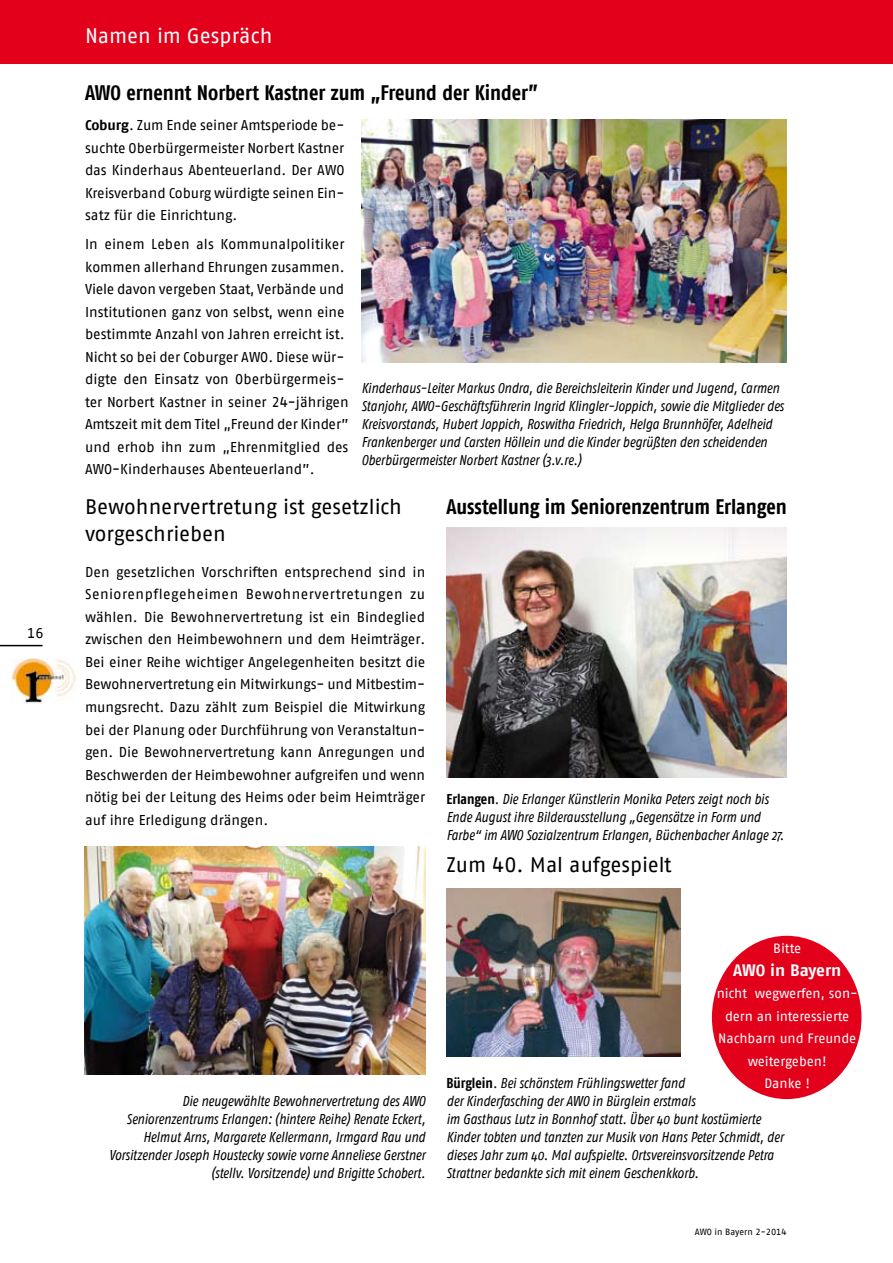
<style>
.page{position:relative;width:893px;height:1263px;background:#fff}
.page>*{position:absolute;margin:0;border:0;box-sizing:border-box;transform-origin:0 0}
.t1{font:700 21px "AWO Fago Cond";letter-spacing:-.005em;color:#000}
.t2{font:21px/27px "AWO Fago Office";color:#000}
.t3{font:21px "AWO Fago Office";color:#fff}
.t4{font:700 16.5px "AWO Fago Office";letter-spacing:-.005em;color:#fff}
.t5{font:14.25px/22.5px "AWO Fago Office";letter-spacing:-.005em;color:#000;text-align:justify}
.t6{font:italic 14.25px/18px "AWO Fago Cond";color:#000}
.t7{font:13.5px/22.5px "AWO Fago Office";color:#fff;text-align:center}
.t8{font:9px "AWO Fago Office";color:#000}
.s1{font-weight:700}
.s2{font-weight:700;font-style:normal}
</style>
<div class="page">
<hr style="left:0;top:645px;width:43px;height:1px;background:#000">
<div style="left:0;top:0;width:893px;height:64px;background:#e2001a"></div>
<img style="left:12px;top:658px;width:64px;height:46px">
<div style="left:710px;top:933px;width:154px;height:168px;background:#e2001a;border-radius:50%"></div>
<div style="left:707px;top:931px;width:159px;height:172px;border:4px solid #fff;border-radius:50%"></div>
<img style="left:361px;top:119px;width:426px;height:243px">
<img style="left:446px;top:527px;width:341px;height:250px">
<img style="left:85px;top:846px;width:340px;height:228px">
<img style="left:446px;top:889px;width:234px;height:167px">
<p class="t5" style="left:27px;top:621px;width:18px">16</p>
<h1 class="t3" style="left:85px;top:23px;width:189px">Namen im Gespräch</h1>
<h1 class="t1" style="left:85px;top:80px;width:455px">AWO ernennt Norbert Kastner zum „Freund der Kinder”</h1>
<p class="t5" style="left:85px;top:114px;width:261px"><span class="s1">Coburg</span>. Zum Ende seiner Amtsperiode be&shy;suchte Oberbürgermeister Norbert Kastner das Kinderhaus Abenteuerland. Der AWO Kreisverband Coburg würdigte seinen Ein&shy;satz für die Einrichtung.</p>
<p class="t5" style="left:85px;top:233px;width:265px;text-align:left">In einem Leben als Kommunalpolitiker kommen allerhand Ehrungen zusammen.<br>Viele davon vergeben Staat, Verbände und Institutionen ganz von selbst, wenn eine bestimmte Anzahl von Jahren erreicht ist.<br>Nicht so bei der Coburger AWO. Diese wür&shy;digte den Einsatz von Oberbürgermeis&shy;ter Norbert Kastner in seiner 24-jährigen Amtszeit mit dem Titel „Freund der Kinder” und erhob ihn zum „Ehrenmitglied des AWO-Kinderhauses Abenteuerland”.</p>
<p class="t6" style="left:361px;top:379px;width:424px">Kinderhaus-Leiter Markus Ondra, die Bereichsleiterin Kinder und Jugend, Carmen Stanjohr, AWO-Geschäftsführerin Ingrid Klingler-Joppich, sowie die Mitglieder des Kreisvorstands, Hubert Joppich, Roswitha Friedrich, Helga Brunnhöfer, Adelheid Frankenberger und Carsten Höllein und die Kinder begrüßten den scheidenden Oberbürgermeister Norbert Kastner (3.v.re.)</p>
<h1 class="t2" style="left:85px;top:493px;width:318px">Bewohnervertretung ist gesetzlich vorgeschrieben</h1>
<p class="t5" style="left:85px;top:561px;width:342px">Den gesetzlichen Vorschriften entsprechend sind in Seniorenpflegeheimen Bewohnervertretungen zu wählen. Die Bewohnervertretung ist ein Bindeglied zwischen den Heimbewohnern und dem Heimträger.<br>Bei einer Reihe wichtiger Angelegenheiten besitzt die Bewohnervertretung ein Mitwirkungs- und Mitbestim&shy;mungsrecht. Dazu zählt zum Beispiel die Mitwirkung bei der Planung oder Durchführung von Veranstaltun&shy;gen. Die Bewohnervertretung kann Anregungen und Beschwerden der Heimbewohner aufgreifen und wenn nötig bei der Leitung des Heims oder beim Heimträger auf ihre Erledigung drängen.</p>
<h1 class="t1" style="left:446px;top:494px;width:342px">Ausstellung im Seniorenzentrum Erlangen</h1>
<p class="t6" style="left:446px;top:790px;width:339px"><span class="s2">Erlangen</span>. Die Erlanger Künstlerin Monika Peters zeigt noch bis<br>Ende August ihre Bilderausstellung „Gegensätze in Form und<br>Farbe“ im AWO Sozialzentrum Erlangen, Büchenbacher Anlage 27.</p>
<h1 class="t2" style="left:446px;top:851px;width:226px">Zum 40. Mal aufgespielt</h1>
<p class="t6" style="left:109px;top:1092px;width:318px;text-align:right">Die neugewählte Bewohnervertretung des AWO Seniorenzentrums Erlangen: (hintere Reihe) Renate Eckert, Helmut Arns, Margarete Kellermann, Irmgard Rau und Vorsitzender Joseph Houstecky sowie vorne Anneliese Gerstner (stellv. Vorsitzende) und Brigitte Schobert.</p>
<p class="t7" style="left:773px;top:937px;width:29px">Bitte</p>
<p class="t4" style="left:733px;top:960px;width:110px">AWO in Bayern</p>
<p class="t7" style="left:717px;top:982px;width:143px">nicht wegwerfen, son&shy;dern an interessierte<br>Nachbarn und Freunde weitergeben!<br>Danke !</p>
<p class="t6" style="left:446px;top:1074px;width:339px"><span class="s2">Bürglein</span>. Bei schönstem Frühlingswetter fand<br>der Kinderfasching der AWO in Bürglein erstmals<br>im Gasthaus Lutz in Bonnhof statt. Über 40 bunt kostümierte Kinder tobten und tanzten zur Musik von Hans Peter Schmidt, der dieses Jahr zum 40. Mal aufspielte. Ortsvereinsvorsitzende Petra Strattner bedankte sich mit einem Geschenkkorb.</p>
<p class="t8" style="left:695px;top:1227px;width:93px">AWO in Bayern 2-2014</p>
</div>
